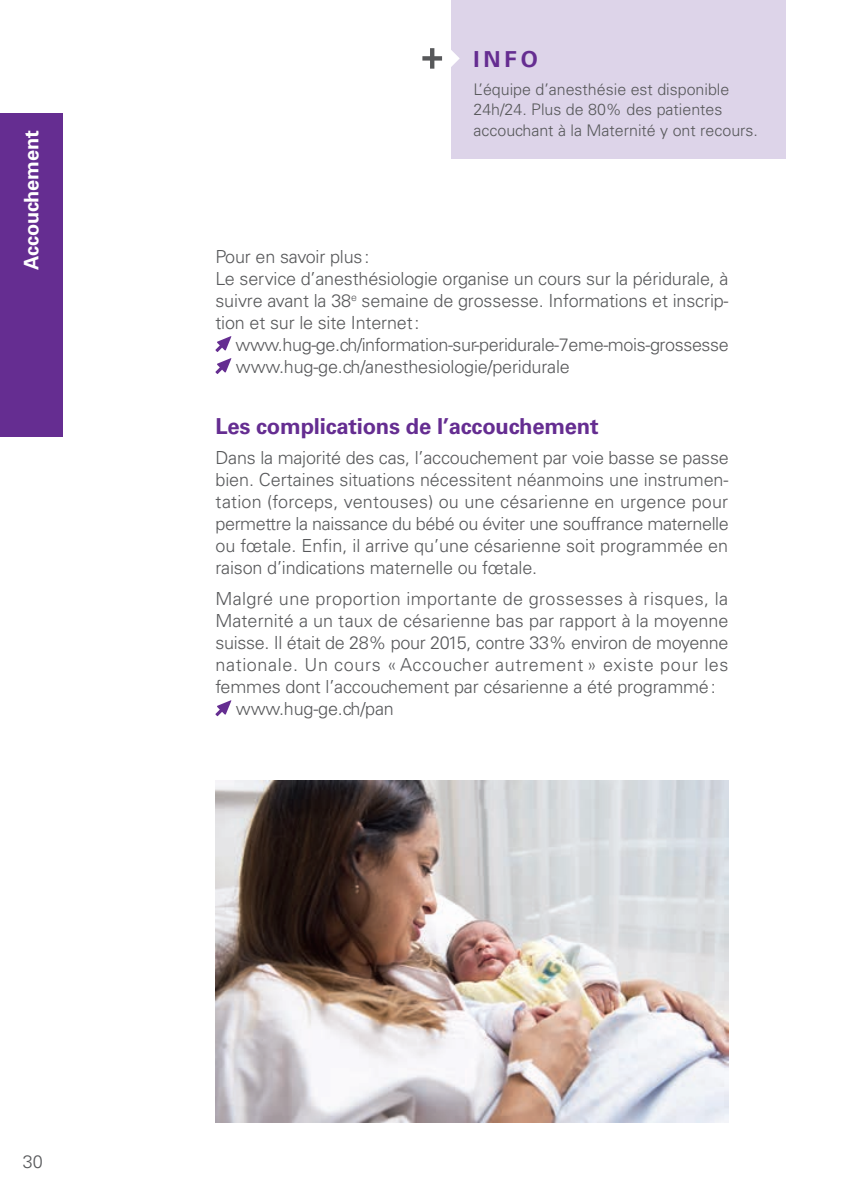
<style>
.page{position:relative;width:842px;height:1191px;background:#fff}
.page>*{position:absolute;margin:0;border:0;box-sizing:border-box;transform-origin:0 0}
.t1{font:700 22px "Univers LT Std";letter-spacing:-.01em;color:#652d91}
.t2{font:700 20px "Univers LT Std";letter-spacing:-.01em;color:#fff}
.t3{font:300 18px/22px "Univers LT Std";letter-spacing:-.01em;color:#57585a}
.t4{font:300 18px "Univers LT Std";letter-spacing:.02em;color:#57585a}
.t5{font:300 18px "Univers LT Std";letter-spacing:.035em;color:#57585a}
.t6{font:300 16px/20px "Univers LT Std";color:#57585a}
</style>
<div class="page">
<div style="left:0;top:113px;width:62px;height:324px;background:#652d91"></div>
<svg style="left:215px;top:336px;width:16px;height:16px"></svg>
<svg style="left:215px;top:358px;width:16px;height:16px"></svg>
<svg style="left:215px;top:700px;width:16px;height:16px"></svg>
<div style="left:451px;top:0;width:334px;height:158px;background:#ddd4e9"></div>
<svg style="left:422px;top:48px;width:38px;height:21px"></svg>
<img style="left:215px;top:780px;width:514px;height:343px">
<p class="t2" style="left:20px;top:270px;width:141px;rotate:-90deg">Accouchement</p>
<p class="t1" style="left:473px;top:46px;width:66px">INFO</p>
<p class="t6" style="left:473px;top:80px;width:286px">L’équipe d’anesthésie est disponible<br>24h/24. Plus de 80% des patientes accouchant à la Maternité y ont recours.</p>
<p class="t3" style="left:215px;top:245px;width:515px">Pour en savoir plus:<br>Le service d’anesthésiologie organise un cours sur la péridurale, à suivre avant la 38<sup>e</sup> semaine de grossesse. Informations et inscrip&shy;tion et sur le site Internet:</p>
<p class="t3" style="left:235px;top:333px;width:495px">www.hug-ge.ch/information-sur-peridurale-7eme-mois-grossesse www.hug-ge.ch/anesthesiologie/peridurale</p>
<p class="t1" style="left:215px;top:413px;width:385px">Les complications de l’accouchement</p>
<p class="t3" style="left:215px;top:447px;width:515px;text-align:justify">Dans la majorité des cas, l’accouchement par voie basse se passe bien. Certaines situations nécessitent néanmoins une instrumen&shy;tation (forceps, ventouses) ou une césarienne en urgence pour permettre la naissance du bébé ou éviter une souffrance maternelle ou fœtale. Enfin, il arrive qu’une césarienne soit programmée en raison d’indications maternelle ou fœtale.</p>
<p class="t4" style="left:215px;top:587px;width:514px">Malgré une proportion importante de grossesses à risques, la</p>
<p class="t3" style="left:215px;top:609px;width:515px">Maternité a un taux de césarienne bas par rapport à la moyenne</p>
<p class="t3" style="left:215px;top:631px;width:514px">suisse. Il était de 28% pour 2015, contre 33% environ de moyenne</p>
<p class="t5" style="left:215px;top:653px;width:515px">nationale. Un cours « Accoucher autrement » existe pour les</p>
<p class="t3" style="left:215px;top:675px;width:502px">femmes dont l’accouchement par césarienne a été programmé:</p>
<p class="t3" style="left:236px;top:697px;width:159px">www.hug-ge.ch/pan</p>
<p class="t3" style="left:23px;top:1151px;width:22px">30</p>
</div>
